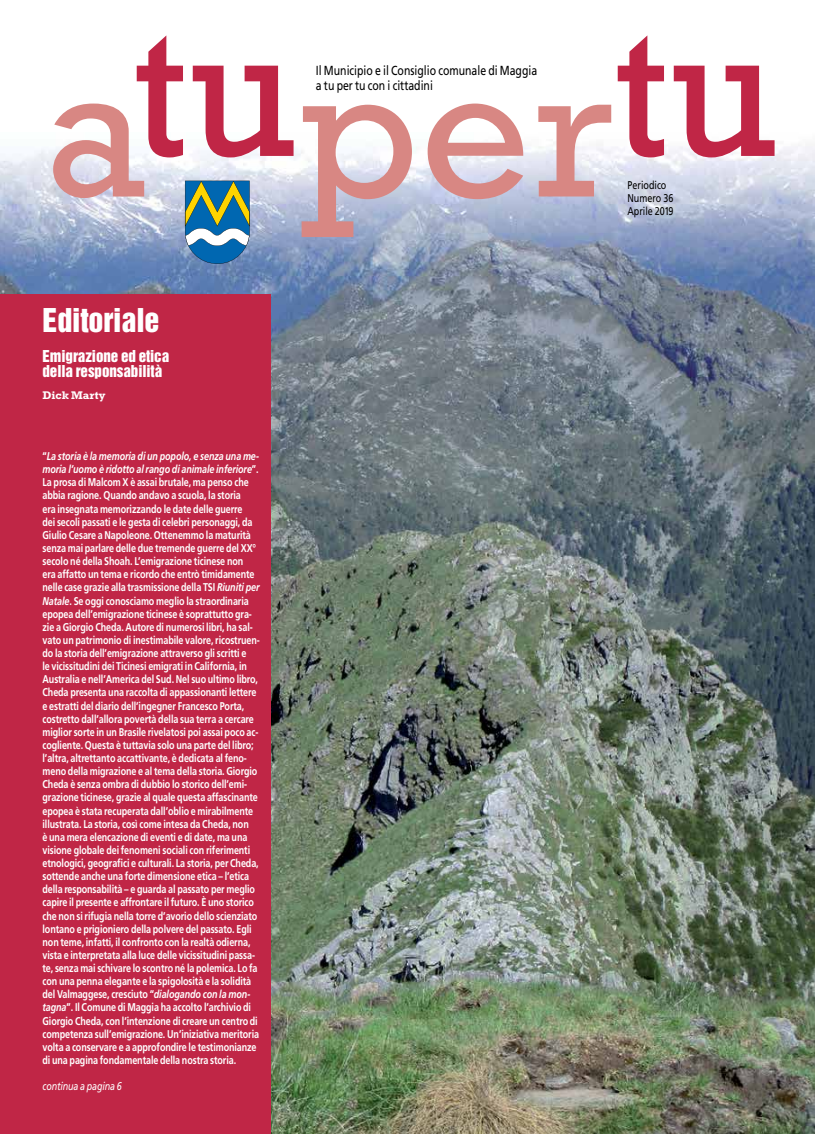
<style>
.page{position:relative;width:815px;height:1134px;background:#fff}
.page>*{position:absolute;margin:0;border:0;box-sizing:border-box;transform-origin:0 0}
.t1{font:30px "Helvetica Inserat LT Std";letter-spacing:-.005em;color:#fff}
.t2{font:15px/15px "Helvetica Inserat LT Std";letter-spacing:-.005em;color:#fff}
.t3{font:13.12px/15px "Frutiger LT Std";color:#000;scale:.8 1}
.t4{font:700 11.25px/13.1px "Frutiger LT Std";letter-spacing:-.01em;color:#fff;scale:.8 1}
.t5{font:11.25px/13.1px "Frutiger LT Std";color:#000;scale:.8 1}
.t6{font:italic 11.25px "Frutiger LT Std";letter-spacing:-.015em;color:#fff;scale:.8 1}
.t7{font:700 11.25px "Rockwell Std";color:#fff}
.s1{font-style:italic}
</style>
<div class="page">
<img style="left:0;top:145px;width:815px;height:989px">
<div style="left:0;top:294px;width:270px;height:840px;background:#c02646"></div>
<svg style="left:302px;top:105px;width:110px;height:132px"></svg>
<svg style="left:428px;top:104px;width:95px;height:95px"></svg>
<svg style="left:538px;top:105px;width:73px;height:91px"></svg>
<svg style="left:618px;top:35px;width:46px;height:122px"></svg>
<svg style="left:674px;top:66px;width:101px;height:91px"></svg>
<svg style="left:53px;top:35px;width:241px;height:229px"></svg>
<p class="t3" style="left:316px;top:63px;width:278px">Il Municipio e il Consiglio comunale di Maggia a tu per tu con i cittadini</p>
<h1 class="t1" style="left:43px;top:302px;width:118px">Editoriale</h1>
<h2 class="t2" style="left:43px;top:348px;width:128px">Emigrazione ed etica della responsabilità</h2>
<p class="t7" style="left:43px;top:389px;width:64px">Dick Marty</p>
<p class="t4" style="left:43px;top:450px;width:273px">“<span class="s1">La storia è la memoria di un popolo, e senza una me&shy;moria l’uomo è ridotto al rango di animale inferiore</span>”.<br>La prosa di Malcom X è assai brutale, ma penso che abbia ragione. Quando andavo a scuola, la storia<br>era insegnata memorizzando le date delle guerre<br>dei secoli passati e le gesta di celebri personaggi, da Giulio Cesare a Napoleone. Ottenemmo la maturità senza mai parlare delle due tremende guerre del XX° secolo né della Shoah. L’emigrazione ticinese non<br>era affatto un tema e ricordo che entrò timidamente nelle case grazie alla trasmissione della TSI <span class="s1">Riuniti per Natale</span>. Se oggi conosciamo meglio la straordinaria epopea dell’emigrazione ticinese è soprattutto gra&shy;zie a Giorgio Cheda. Autore di numerosi libri, ha sal&shy;vato un patrimonio di inestimabile valore, ricostruen&shy;do la storia dell’emigrazione attraverso gli scritti e<br>le vicissitudini dei Ticinesi emigrati in California, in Australia e nell’America del Sud. Nel suo ultimo libro, Cheda presenta una raccolta di appassionanti lettere e estratti del diario dell’ingegner Francesco Porta, costretto dall’allora povertà della sua terra a cercare miglior sorte in un Brasile rivelatosi poi assai poco ac&shy;cogliente. Questa è tuttavia solo una parte del libro; l’altra, altrettanto accattivante, è dedicata al feno&shy;meno della migrazione e al tema della storia. Giorgio Cheda è senza ombra di dubbio lo storico dell’emi&shy;grazione ticinese, grazie al quale questa affascinante epopea è stata recuperata dall’oblio e mirabilmente illustrata. La storia, così come intesa da Cheda, non<br>è una mera elencazione di eventi e di date, ma una visione globale dei fenomeni sociali con riferimenti etnologici, geografici e culturali. La storia, per Cheda, sottende anche una forte dimensione etica – l’etica della responsabilità – e guarda al passato per meglio capire il presente e affrontare il futuro. È uno storico che non si rifugia nella torre d’avorio dello scienziato lontano e prigioniero della polvere del passato. Egli non teme, infatti, il confronto con la realtà odierna, vista e interpretata alla luce delle vicissitudini passa&shy;te, senza mai schivare lo scontro né la polemica. Lo fa con una penna elegante e la spigolosità e la solidità del Valmaggese, cresciuto “<span class="s1">dialogando con la mon&shy;tagna</span>”. Il Comune di Maggia ha accolto l’archivio di Giorgio Cheda, con l’intenzione di creare un centro di competenza sull’emigrazione. Un’iniziativa meritoria volta a conservare e a approfondire le testimonianze di una pagina fondamentale della nostra storia.</p>
<p class="t6" style="left:43px;top:1080px;width:101px">continua a pagina 6</p>
<p class="t5" style="left:627px;top:179px;width:59px">Periodico<br>Numero 36<br>Aprile 2019</p>
</div>
